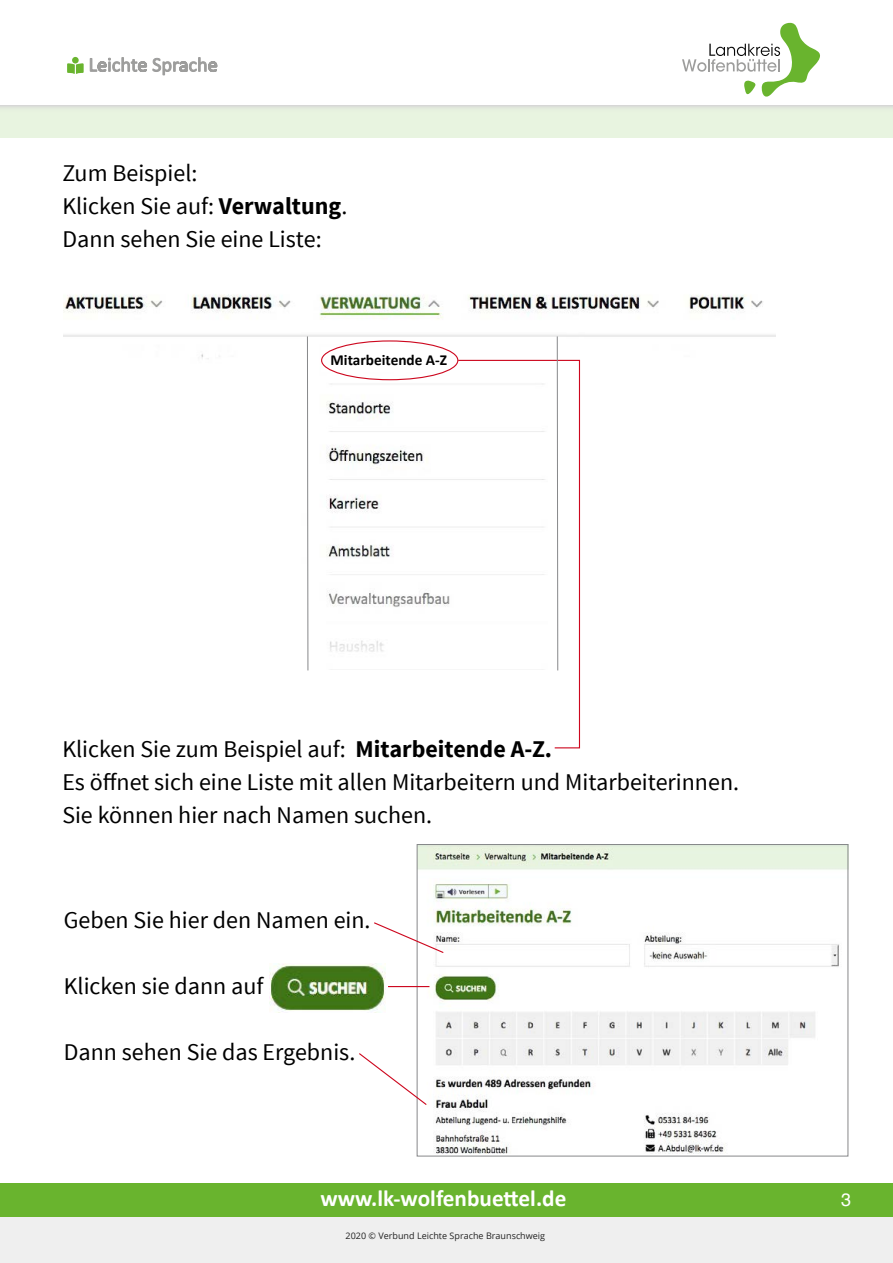
<style>
.page{position:relative;width:893px;height:1263px;background:#fff}
.page>*{position:absolute;margin:0;border:0;box-sizing:border-box;transform-origin:0 0}
.t1{font:24px/33px "Source Sans Pro";color:#000}
.t2{font:700 23.25px "Calibri";color:#fff}
.t3{font:18px "Helvetica";color:#fff}
.t4{font:700 15.3px "Calibri";color:#000}
.t5{font:9px "Open Sans";color:#222}
.s1{font-weight:700}
</style>
<div class="page">
<div style="left:0;top:1183px;width:893px;height:36px;background:#69b42e"></div>
<div style="left:0;top:1217px;width:893px;height:46px;background:#efefef"></div>
<div style="left:0;top:105px;width:893px;height:32px;background:linear-gradient(to right,#e7f3df,#e7f3df)"></div>
<svg style="left:682px;top:22px;width:138px;height:75px"></svg>
<svg style="left:90px;top:57px;width:127px;height:19px"></svg>
<svg style="left:67px;top:63px;width:17px;height:11px"></svg>
<div style="left:72px;top:57px;width:7px;height:7px;background:#69b42e;border-radius:50%"></div>
<img style="left:63px;top:294px;width:713px;height:358px">
<div style="left:321px;top:347px;width:137px;height:25px;background:#fff"></div>
<div style="left:321px;top:340px;width:137px;height:40px;border:1px solid #cd071e;border-radius:50%"></div>
<svg style="left:307px;top:336px;width:2px;height:335px"></svg>
<svg style="left:457px;top:359px;width:124px;height:390px"></svg>
<img style="left:419px;top:846px;width:427px;height:308px">
<div style="left:417px;top:844px;width:431px;height:312px;border:1px solid #87888a"></div>
<svg style="left:556px;top:336px;width:2px;height:335px"></svg>
<img style="left:269px;top:963px;width:117px;height:49px">
<svg style="left:374px;top:921px;width:71px;height:33px"></svg>
<hr style="left:388px;top:986px;width:41px;height:1px;background:#cd071e">
<svg style="left:359px;top:1052px;width:69px;height:54px"></svg>
<p class="t1" style="left:62px;top:157px;width:286px">Zum Beispiel:<br>Klicken Sie auf: <span class="s1">Verwaltung</span>.<br>Dann sehen Sie eine Liste:</p>
<p class="t4" style="left:331px;top:350px;width:118px">Mitarbeitende A-Z</p>
<p class="t1" style="left:62px;top:733px;width:678px">Klicken Sie zum Beispiel auf: <span class="s1">Mitarbeitende A-Z.<br></span>Es öffnet sich eine Liste mit allen Mitarbeitern und Mitarbeiterinnen.<br>Sie können hier nach Namen suchen.</p>
<p class="t1" style="left:64px;top:904px;width:308px">Geben Sie hier den Namen ein.</p>
<p class="t1" style="left:64px;top:970px;width:201px">Klicken sie dann auf</p>
<p class="t1" style="left:64px;top:1036px;width:293px">Dann sehen Sie das Ergebnis.</p>
<p class="t2" style="left:320px;top:1183px;width:248px">www.lk-wolfenbuettel.de</p>
<p class="t5" style="left:345px;top:1229px;width:201px">2020 © Verbund Leichte Sprache Braunschweig</p>
<p class="t3" style="left:841px;top:1185px;width:12px">3</p>
</div>
